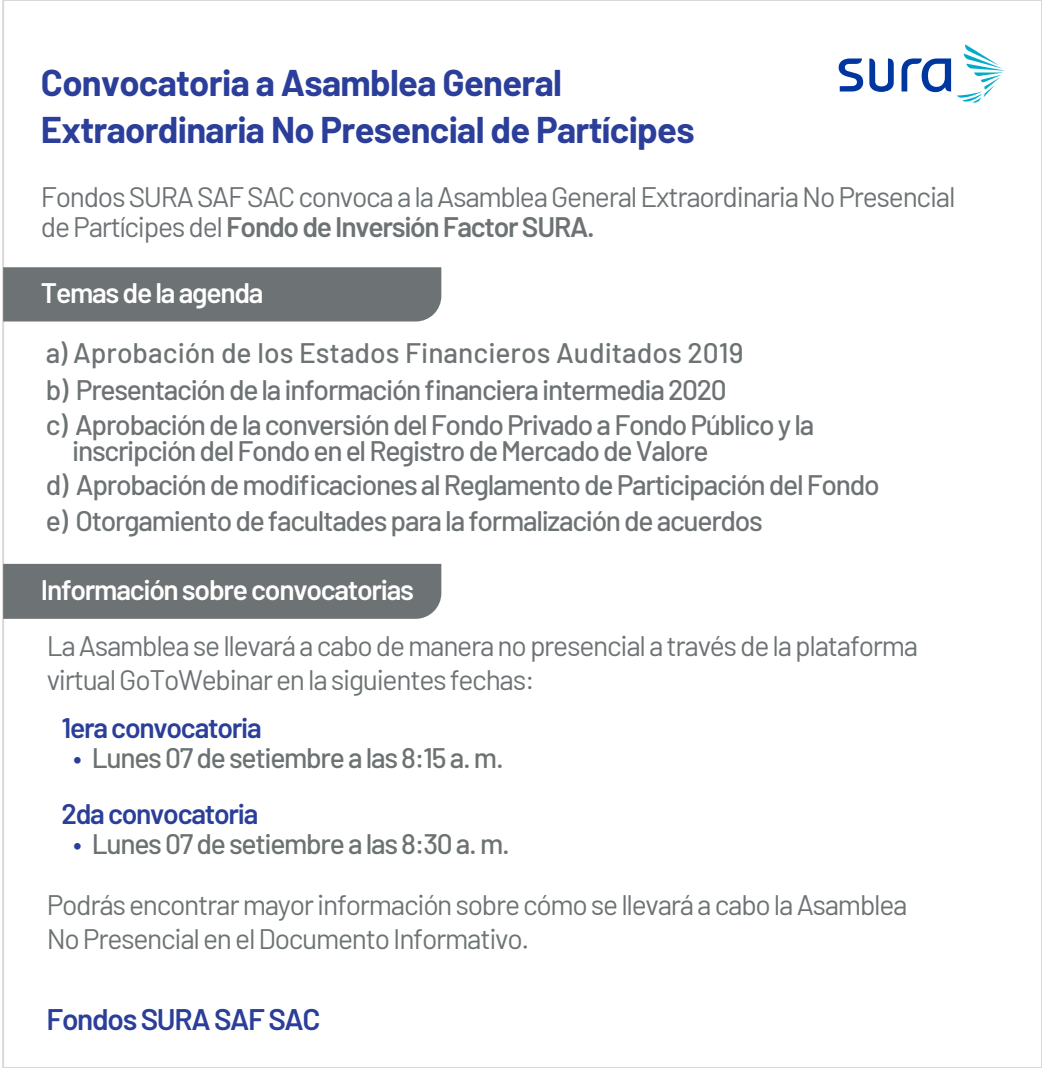
<style>
.page{position:relative;width:1042px;height:1068px;background:#fff}
.page>*{position:absolute;margin:0;border:0;box-sizing:border-box;transform-origin:0 0}
.t1{font:700 36.4px/46.7px "Barlow";letter-spacing:-.02em;color:#2b3e99}
.t2{font:600 29.75px "Barlow";letter-spacing:-.045em;color:#2b3e99}
.t3{font:500 28.18px/37.6px "Barlow";letter-spacing:-.045em;color:#6d7374}
.t4{font:28.18px/33.8px "Barlow";letter-spacing:-.045em;color:#6d7374}
.t5{font:500 28.18px/55.6px "Barlow";letter-spacing:-.045em;color:#6c7272}
.t6{font:600 28.18px "Barlow";letter-spacing:-.045em;color:#fff}
.t7{font:600 28.18px "Barlow";letter-spacing:-.045em;color:#2b3e99}
.s1{font-weight:600}
.s2{font-weight:400;color:#2b3e99}
.s3{font-weight:600;color:#2b3e99}
</style>
<div class="page">
<svg style="left:838px;top:58px;width:113px;height:34px"></svg>
<svg style="left:957px;top:44px;width:47px;height:59px"></svg>
<div style="left:3px;top:267px;width:438px;height:54px;background:#6d7374"></div>
<div style="left:3px;top:563px;width:438px;height:55px;background:#6d7374"></div>
<p class="t1" style="left:41px;top:57px;width:655px">Convocatoria a Asamblea General<br>Extraordinaria No Presencial de Partícipes</p>
<p class="t4" style="left:41px;top:179px;width:916px;line-height:30.3px">Fondos SURA SAF SAC convoca a la Asamblea General Extraordinaria No Presencial de Partícipes del <span class="s1">Fondo de Inversión Factor SURA.</span></p>
<p class="t6" style="left:41px;top:272px;width:224px">Temas de la agenda</p>
<p class="t3" style="left:46px;top:331px;width:699px">a) Aprobación de los Estados Financieros Auditados 2019 b) Presentación de la información financiera intermedia 2020</p>
<p class="t3" style="left:72px;top:409px;width:743px;line-height:26.2px;text-indent:-26px">c) Aprobación de la conversión del Fondo Privado a Fondo Público y la inscripción del Fondo en el Registro de Mercado de Valore</p>
<p class="t3" style="left:46px;top:464px;width:835px;line-height:35.9px">d) Aprobación de modificaciones al Reglamento de Participación del Fondo e) Otorgamiento de facultades para la formalización de acuerdos</p>
<p class="t6" style="left:41px;top:569px;width:375px">Información sobre convocatorias</p>
<p class="t4" style="left:47px;top:626px;width:873px">La Asamblea se llevará a cabo de manera no presencial a través de la plataforma virtual GoToWebinar en la siguientes fechas:</p>
<p class="t7" style="left:61px;top:707px;width:202px">1era convocatoria</p>
<p class="t5" style="left:61px;top:728px;width:444px;text-indent:12px"><span class="s2">•</span> Lunes 07 de setiembre a las 8:15 a. m.<br><span class="s3">2da convocatoria</span></p>
<p class="t5" style="left:73px;top:813px;width:438px"><span class="s2">•</span> Lunes 07 de setiembre a las 8:30 a. m.</p>
<p class="t4" style="left:47px;top:885px;width:862px">Podrás encontrar mayor información sobre cómo se llevará a cabo la Asamblea<br>No Presencial en el Documento Informativo.</p>
<p class="t2" style="left:47px;top:996px;width:275px">Fondos SURA SAF SAC</p>
</div>
